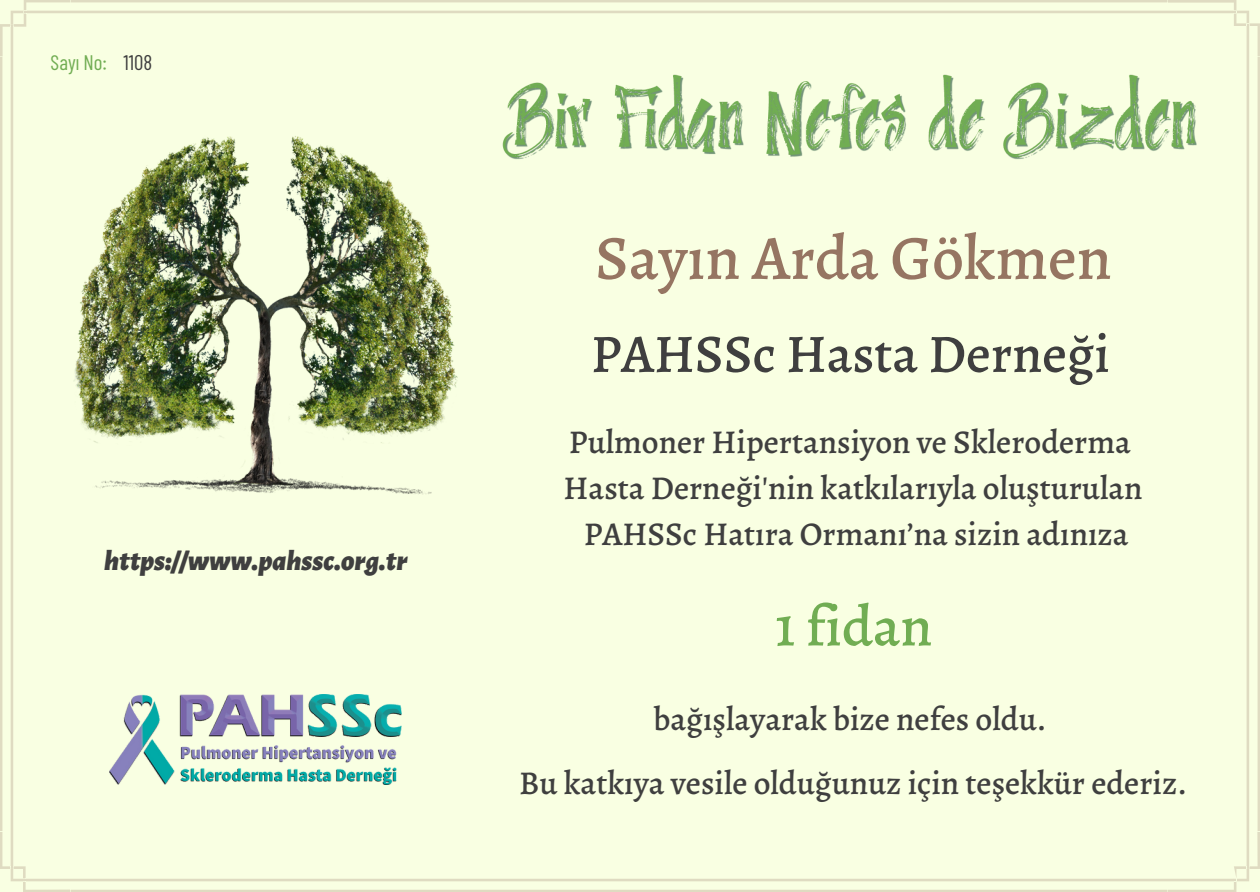
<style>
.page{position:relative;width:1260px;height:892px;background:#fff}
.page>*{position:absolute;margin:0;border:0;box-sizing:border-box;transform-origin:0 0}
.t1{font:500 63px "Alegreya";color:#967562}
.t2{font:500 57.75px "Alegreya";color:#71ad53}
.t3{font:500 54.25px "Alegreya";color:#3f3f3f}
.t4{font:500 33.25px/45.5px "Alegreya";color:#3f3f3f;text-align:center}
.t5{font:italic 900 28.7px "Alegreya Sans";color:#3f3f3f}
.t6{font:21px "Barlow Condensed";color:#71ad53}
.s1{color:#3f3f3f}
</style>
<div class="page">
<div style="left:0;top:0;width:1260px;height:891px;background:#f9ffe2"></div>
<img style="left:51px;top:130px;width:410px;height:379px">
<img style="left:109px;top:694px;width:293px;height:90px">
<img style="left:501px;top:55px;width:700px;height:150px">
<p class="t6" style="left:51px;top:49px;width:103px">Sayı No: <span class="s1">1108</span></p>
<p class="t5" style="left:104px;top:546px;width:305px">https://www.pahssc.org.tr</p>
<h1 class="t1" style="left:595px;top:215px;width:518px">Sayın Arda Gökmen</h1>
<h3 class="t3" style="left:591px;top:316px;width:517px">PAHSSc Hasta Derneği</h3>
<p class="t4" style="left:564px;top:419px;width:580px">Pulmoner Hipertansiyon ve Skleroderma<br>Hasta Derneği'nin katkılarıyla oluşturulan<br>PAHSSc Hatıra Ormanı’na sizin adınıza</p>
<h2 class="t2" style="left:775px;top:586px;width:159px">1 fidan</h2>
<p class="t4" style="left:519px;top:686px;width:669px;line-height:64.2px">bağışlayarak bize nefes oldu.<br>Bu katkıya vesile olduğunuz için teşekkür ederiz.</p>
</div>
